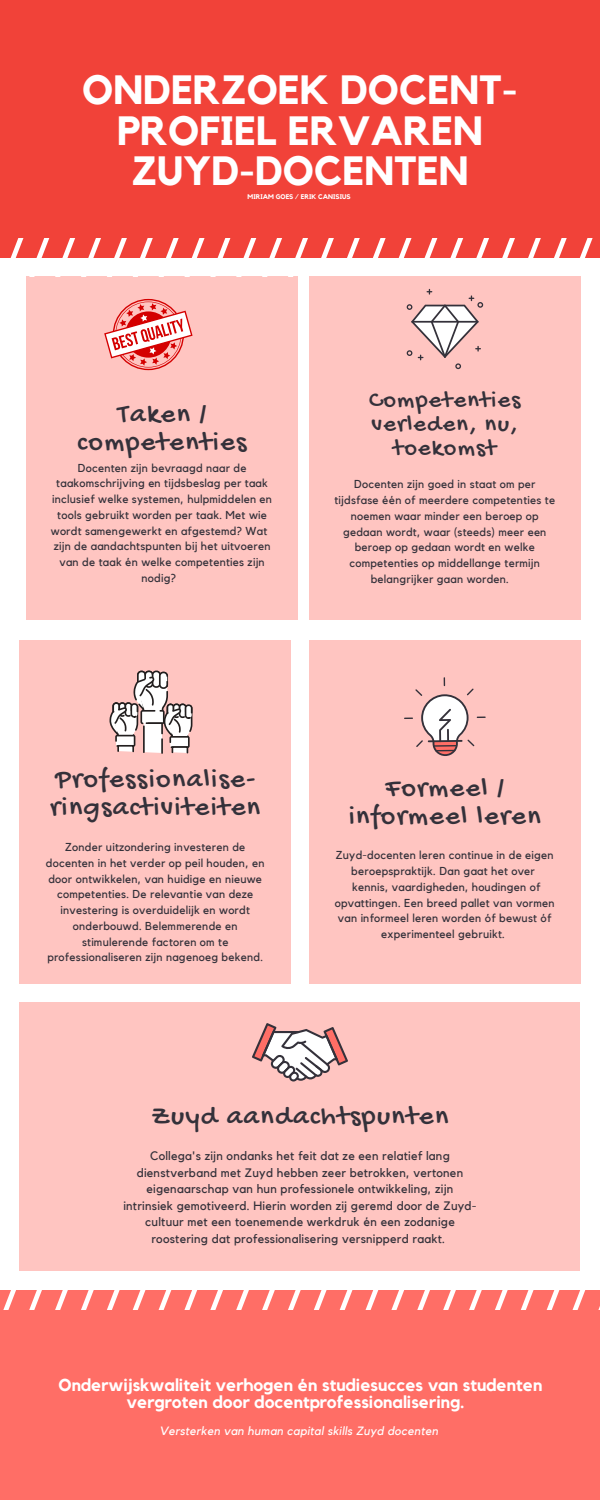
<style>
.page{position:relative;width:600px;height:1500px;background:#fff}
.page>*{position:absolute;margin:0;border:0;box-sizing:border-box;transform-origin:0 0}
.t1{font:700 40.7px/40.5px "Kollektif";color:#fff;text-align:center}
.t2{font:28px/27.8px "Gochi Hand";letter-spacing:.05em;color:#34313a;text-align:center}
.t3{font:24.2px/24px "Gochi Hand";letter-spacing:.05em;color:#34313a;text-align:center}
.t4{font:700 17.2px/17.2px "Kollektif";color:#fff;text-align:center}
.t5{font:12.2px/16.5px "Kollektif";letter-spacing:.02em;color:#34313a;text-align:center}
.t6{font:italic 12px "Kollektif";letter-spacing:.02em;color:#fff}
.t7{font:11.5px/15.8px "Kollektif";letter-spacing:.02em;color:#34313a;text-align:center}
.t8{font:700 6.8px "Kollektif";color:#fff}
</style>
<div class="page">
<div style="left:0;top:0;width:600px;height:257px;background:#f14239"></div>
<div style="left:0;top:1290px;width:600px;height:210px;background:#ff6e66"></div>
<div style="left:26px;top:276px;width:272px;height:343px;background:#ffc5c1"></div>
<div style="left:19px;top:640px;width:272px;height:344px;background:#ffc5c1"></div>
<svg style="left:0;top:239px;width:600px;height:19px"></svg>
<div style="left:309px;top:276px;width:271px;height:343px;background:#ffc5c1"></div>
<svg style="left:407px;top:289px;width:76px;height:80px"></svg>
<div style="left:309px;top:640px;width:271px;height:344px;background:#ffc5c1"></div>
<svg style="left:404px;top:677px;width:81px;height:79px"></svg>
<div style="left:19px;top:1002px;width:561px;height:268px;background:#ffc5c1"></div>
<svg style="left:252px;top:1023px;width:96px;height:59px"></svg>
<svg style="left:3px;top:1290px;width:597px;height:19px"></svg>
<svg style="left:104px;top:299px;width:89px;height:71px"></svg>
<svg style="left:109px;top:671px;width:83px;height:83px"></svg>
<p class="t1" style="left:82px;top:71px;width:437px">ONDERZOEK DOCENT-<br>PROFIEL ERVAREN<br>ZUYD-DOCENTEN</p>
<p class="t8" style="left:248px;top:193px;width:105px">MIRIAM GOES / ERIK CANISIUS</p>
<p class="t2" style="left:78px;top:402px;width:170px">Taken / competenties</p>
<p class="t7" style="left:51px;top:460px;width:223px">Docenten zijn bevraagd naar de taakomschrijving en tijdsbeslag per taak inclusief welke systemen, hulpmiddelen en tools gebruikt worden per taak. Met wie wordt samengewerkt en afgestemd? Wat zijn de aandachtspunten bij het uitvoeren van de taak én welke competenties zijn nodig?</p>
<p class="t3" style="left:369px;top:389px;width:153px">Competenties verleden, nu, toekomst</p>
<p class="t7" style="left:354px;top:477px;width:183px">Docenten zijn goed in staat om per</p>
<p class="t7" style="left:334px;top:493px;width:222px">tijdsfase één of meerdere competenties te</p>
<p class="t7" style="left:351px;top:508px;width:189px">noemen waar minder een beroep op</p>
<p class="t7" style="left:343px;top:524px;width:205px">gedaan wordt, waar (steeds) meer een</p>
<p class="t7" style="left:355px;top:540px;width:182px">beroep op gedaan wordt en welke</p>
<p class="t7" style="left:349px;top:556px;width:192px">competenties op middellange termijn</p>
<p class="t7" style="left:371px;top:571px;width:140px">belangrijker gaan worden.</p>
<p class="t2" style="left:50px;top:767px;width:212px;text-align:left">Professionalise&shy;ringsactiviteiten</p>
<p class="t7" style="left:46px;top:840px;width:220px">Zonder uitzondering investeren de docenten in het verder op peil houden, en door ontwikkelen, van huidige en nieuwe competenties. De relevantie van deze investering is overduidelijk en wordt onderbouwd. Belemmerende en stimulerende factoren om te professionaliseren zijn nagenoeg bekend.</p>
<p class="t2" style="left:349px;top:777px;width:193px">Formeel / informeel leren</p>
<p class="t7" style="left:335px;top:848px;width:221px">Zuyd-docenten leren continue in de eigen beroepspraktijk. Dan gaat het over kennis, vaardigheden, houdingen of opvattingen. Een breed pallet van vormen van informeel leren worden óf bewust óf experimenteel gebruikt.</p>
<p class="t2" style="left:152px;top:1104px;width:298px">Zuyd aandachtspunten</p>
<p class="t5" style="left:123px;top:1148px;width:355px">Collega's zijn ondanks het feit dat ze een relatief lang dienstverband met Zuyd hebben zeer betrokken, vertonen eigenaarschap van hun professionele ontwikkeling, zijn intrinsiek gemotiveerd. Hierin worden zij geremd door de Zuyd&shy;cultuur met een toenemende werkdruk én een zodanige roostering dat professionalisering versnipperd raakt.</p>
<p class="t4" style="left:59px;top:1377px;width:485px">Onderwijskwaliteit verhogen én studiesucces van studenten vergroten door docentprofessionalisering.</p>
<p class="t6" style="left:159px;top:1425px;width:280px">Versterken van human capital skills Zuyd docenten</p>
</div>
